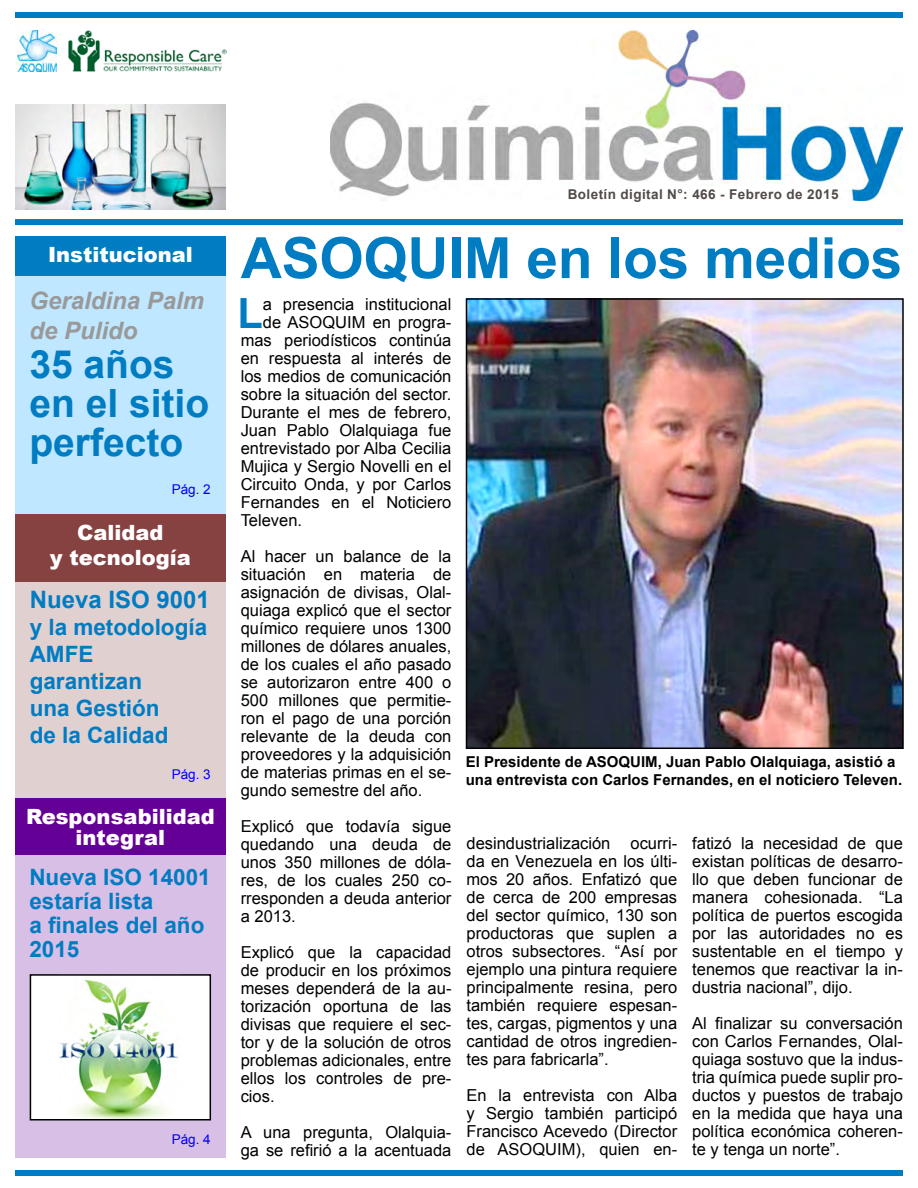
<style>
.page{position:relative;width:918px;height:1188px;background:#fff}
.page>*{position:absolute;margin:0;border:0;box-sizing:border-box;transform-origin:0 0}
.t1{font:700 57px "Arial";letter-spacing:-.005em;color:#007cc2}
.t2{font:700 41.7px "Arial";color:#007cc2}
.t3{font:700 39px/39px "Arial";color:#007cc2}
.t4{font:italic 700 24px/30px "Arial";color:#999}
.t5{font:700 24px "Arial";color:#007cc2}
.t6{font:700 22.5px/27px "Arial";color:#007cc2}
.t7{font:900 21px/25.2px "Arial";color:#fff;text-align:center}
.t8{font:16.5px/18px "Arial";color:#000;text-align:justify}
.t9{font:700 15px/18px "Arial";color:#000}
.t10{font:700 13.5px "Arial";letter-spacing:.03em;color:#524b48}
.t11{font:13.5px "Arial";color:#00f}
</style>
<div class="page">
<div style="left:15px;top:12px;width:888px;height:6px;background:#007cc2"></div>
<div style="left:15px;top:1170px;width:888px;height:6px;background:#007cc2"></div>
<div style="left:15px;top:582px;width:211px;height:216px;background:#e1d0d0"></div>
<img style="left:330px;top:30px;width:573px;height:170px">
<img style="left:69px;top:30px;width:157px;height:42px">
<img style="left:18px;top:30px;width:39px;height:41px">
<div style="left:15px;top:219px;width:888px;height:6px;background:#007cc2"></div>
<div style="left:15px;top:272px;width:211px;height:242px;background:#bfe7ff"></div>
<div style="left:15px;top:851px;width:211px;height:307px;background:#d8bfe5"></div>
<div style="left:15px;top:798px;width:211px;height:56px;background:#640096"></div>
<div style="left:15px;top:236px;width:211px;height:40px;background:#007cc2"></div>
<div style="left:15px;top:514px;width:211px;height:68px;background:#864141"></div>
<img style="left:469px;top:301px;width:432px;height:445px">
<div style="left:466px;top:298px;width:438px;height:451px;border:2px solid #000"></div>
<img style="left:15px;top:104px;width:211px;height:106px">
<div style="left:30px;top:975px;width:180px;height:145px;background:#fff"></div>
<img style="left:59px;top:977px;width:119px;height:140px">
<div style="left:30px;top:974px;width:181px;height:146px;border:2px solid #000"></div>
<p class="t7" style="left:48px;top:241px;width:146px">Institucional</p>
<h3 class="t4" style="left:29px;top:286px;width:176px">Geraldina Palm de Pulido</h3>
<h3 class="t3" style="left:29px;top:346px;width:181px">35 años en el sitio perfecto</h3>
<p class="t11" style="left:172px;top:480px;width:41px">Pág. 2</p>
<p class="t7" style="left:50px;top:519px;width:143px">Calidad<br>y tecnología</p>
<h3 class="t5" style="left:30px;top:584px;width:182px">Nueva ISO 9001</h3>
<h3 class="t6" style="left:30px;top:614px;width:179px">y la metodología<br>AMFE garantizan<br>una Gestión<br>de la Calidad</h3>
<p class="t11" style="left:172px;top:765px;width:41px">Pág. 3</p>
<p class="t7" style="left:26px;top:805px;width:190px;line-height:21px">Responsabilidad integral</p>
<h3 class="t6" style="left:29px;top:866px;width:183px;line-height:24px">Nueva ISO 14001 estaría lista<br>a finales del año<br>2015</h3>
<p class="t11" style="left:172px;top:1130px;width:41px">Pág. 4</p>
<p class="t10" style="left:568px;top:185px;width:272px">Boletín digital N°: 466 - Febrero de 2015</p>
<h1 class="t1" style="left:241px;top:220px;width:663px">ASOQUIM en los medios</h1>
<h2 class="t2" style="left:238px;top:286px;width:27px">L</h2>
<p class="t8" style="left:263px;top:296px;width:190px">a presencia institucional</p>
<p class="t8" style="left:263px;top:314px;width:190px">de ASOQUIM en progra-</p>
<p class="t8" style="left:241px;top:332px;width:212px">mas periodísticos continúa</p>
<p class="t8" style="left:241px;top:350px;width:212px">en respuesta al interés de</p>
<p class="t8" style="left:241px;top:368px;width:212px">los medios de comunicación</p>
<p class="t8" style="left:241px;top:386px;width:212px">sobre la situación del sector.</p>
<p class="t8" style="left:241px;top:404px;width:212px">Durante el mes de febrero,</p>
<p class="t8" style="left:241px;top:422px;width:212px">Juan Pablo Olalquiaga fue</p>
<p class="t8" style="left:241px;top:440px;width:212px">entrevistado por Alba Cecilia</p>
<p class="t8" style="left:241px;top:458px;width:212px">Mujica y Sergio Novelli en el</p>
<p class="t8" style="left:241px;top:476px;width:212px">Circuito Onda, y por Carlos</p>
<p class="t8" style="left:241px;top:494px;width:212px">Fernandes en el Noticiero</p>
<p class="t8" style="left:241px;top:512px;width:63px">Televen.</p>
<p class="t8" style="left:241px;top:548px;width:212px">Al hacer un balance de la situación en materia de asignación de divisas, Olal&shy;quiaga explicó que el sector químico requiere unos 1300 millones de dólares anuales, de los cuales el año pasado se autorizaron entre 400 o 500 millones que permitie&shy;ron el pago de una porción relevante de la deuda con proveedores y la adquisición de materias primas en el se&shy;gundo semestre del año.</p>
<p class="t8" style="left:241px;top:818px;width:212px">Explicó que todavía sigue quedando una deuda de unos 350 millones de dóla&shy;res, de los cuales 250 co&shy;rresponden a deuda anterior a 2013.</p>
<p class="t8" style="left:241px;top:944px;width:212px">Explicó que la capacidad de producir en los próximos meses dependerá de la au&shy;torización oportuna de las divisas que requiere el sec&shy;tor y de la solución de otros problemas adicionales, entre ellos los controles de pre&shy;cios.</p>
<p class="t8" style="left:241px;top:1124px;width:212px">A una pregunta, Olalquia&shy;ga se refirió a la acentuada</p>
<p class="t9" style="left:466px;top:754px;width:438px">El Presidente de ASOQUIM, Juan Pablo Olalquiaga, asistió a una entrevista con Carlos Fernandes, en el noticiero Televen.</p>
<p class="t8" style="left:692px;top:834px;width:212px">fatizó la necesidad de que existan políticas de desarro&shy;llo que deben funcionar de manera cohesionada. “La política de puertos escogida por las autoridades no es sustentable en el tiempo y tenemos que reactivar la in&shy;dustria nacional”, dijo.</p>
<p class="t8" style="left:692px;top:1014px;width:212px">Al finalizar su conversación con Carlos Fernandes, Olal&shy;quiaga sostuvo que la indus&shy;tria química puede suplir pro&shy;ductos y puestos de trabajo en la medida que haya una política económica coheren&shy;te y tenga un norte”.</p>
<p class="t8" style="left:466px;top:834px;width:212px">desindustrialización ocurri&shy;da en Venezuela en los últi&shy;mos 20 años. Enfatizó que de cerca de 200 empresas del sector químico, 130 son productoras que suplen a otros subsectores. “Así por ejemplo una pintura requiere principalmente resina, pero también requiere espesan&shy;tes, cargas, pigmentos y una cantidad de otros ingredien&shy;tes para fabricarla”.</p>
<p class="t8" style="left:466px;top:1086px;width:212px">En la entrevista con Alba y Sergio también participó Francisco Acevedo (Director de ASOQUIM), quien en-</p>
</div>
